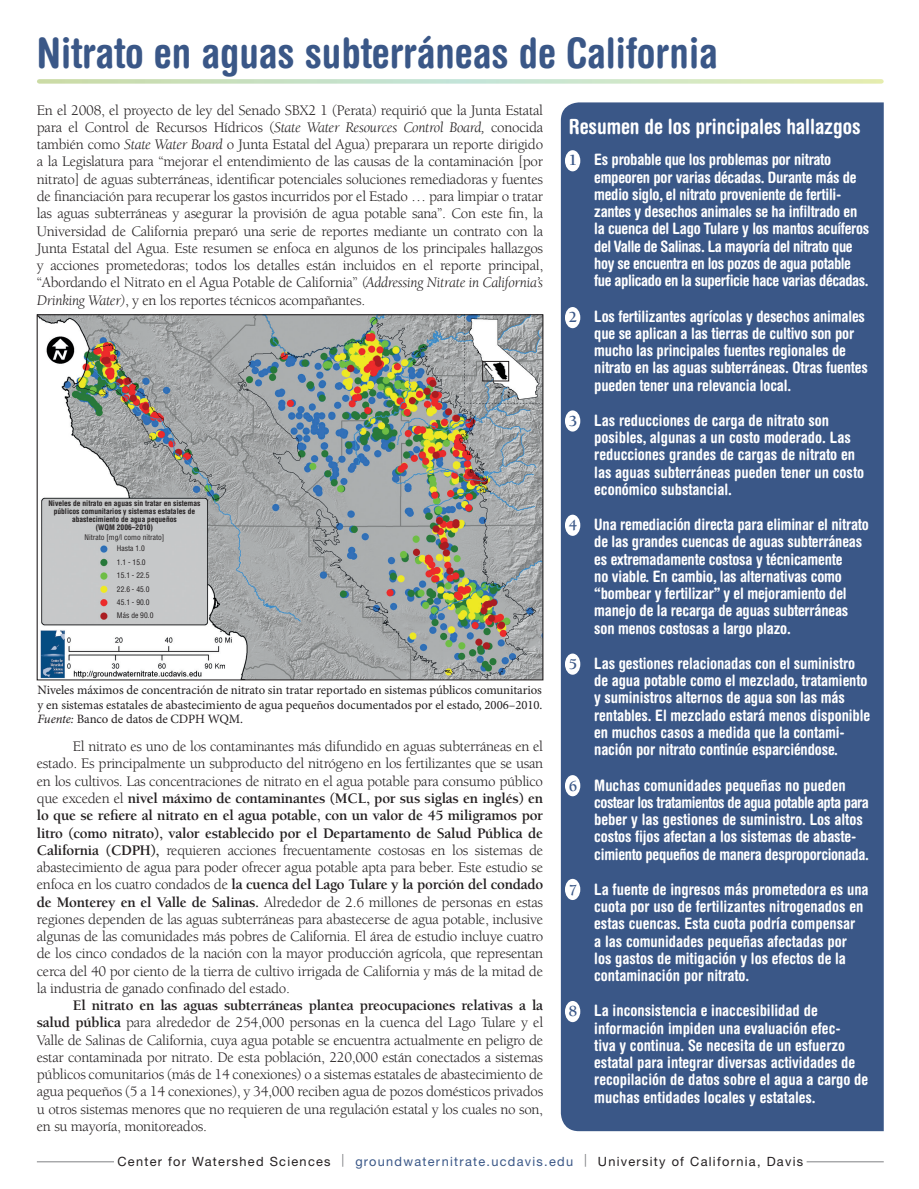
<style>
.page{position:relative;width:919px;height:1189px;background:#fff}
.page>*{position:absolute;margin:0;border:0;box-sizing:border-box;transform-origin:0 0}
.t1{font:700 condensed 42px "Helvetica Rounded LT Std";color:#3a5787}
.Sidebar_text{font:700 condensed 21px "Helvetica Rounded LT Std";letter-spacing:-.005em;color:#fff}
.Sidebar_text-2{font:700 condensed 15.75px/17.2px "Helvetica Rounded LT Std";letter-spacing:-.01em;color:#fff}
.P2{font:15px/17.2px "Berkeley Std";letter-spacing:-.02em;color:#231f20;text-align:justify}
.P1{font:15px/17.2px "Berkeley Std";letter-spacing:-.02em;color:#231f20;text-align:justify}
.Figure_Captions{font:12.75px/14.2px "Minion Pro";letter-spacing:-.005em;color:#231f20;text-align:justify}
.References{font:12.75px "Helvetica Neue LT Std";letter-spacing:.1em;color:#231f20}
.t2{font:700 condensed 7.5px/7.8px "Helvetica LT Std";color:#231f20;text-align:center}
.t3{font:condensed 7.5px "Helvetica LT Std";color:#231f20}
.s1{font-style:italic}
.s2{font-family:"Berkeley Std";font-stretch:normal;color:#3a5787}
.s3{font-weight:700}
.s4{color:#808285}
.s5{color:#3a5787}
</style>
<div class="page">
<hr style="left:37px;top:1161px;width:77px;height:1px;background:#808285">
<hr style="left:806px;top:1161px;width:77px;height:1px;background:#808285">
<div style="left:560px;top:102px;width:323px;height:1029px;background:#3a5787"></div>
<div style="left:564px;top:150px;width:16px;height:21px;background:#fff;border-radius:50%"></div>
<div style="left:564px;top:307px;width:16px;height:21px;background:#fff;border-radius:50%"></div>
<div style="left:564px;top:410px;width:16px;height:21px;background:#fff;border-radius:50%"></div>
<div style="left:564px;top:514px;width:16px;height:22px;background:#fff;border-radius:50%"></div>
<div style="left:564px;top:653px;width:16px;height:21px;background:#fff;border-radius:50%"></div>
<div style="left:564px;top:775px;width:16px;height:21px;background:#fff;border-radius:50%"></div>
<div style="left:564px;top:878px;width:16px;height:22px;background:#fff;border-radius:50%"></div>
<div style="left:564px;top:1000px;width:16px;height:22px;background:#fff;border-radius:50%"></div>
<svg style="left:39px;top:79px;width:842px;height:5px;background:#d2e6c7"></svg>
<img style="left:39px;top:316px;width:502px;height:362px">
<div style="left:482px;top:361px;width:27px;height:20px;border:1px solid #231f20"></div>
<p class="t1" style="left:37px;top:27px;width:682px">Nitrato en aguas subterráneas de California</p>
<p class="P1" style="left:37px;top:102px;width:507px">En el 2008, el proyecto de ley del Senado SBX2 1 (Perata) requirió que la Junta Estatal para el Control de Recursos Hídricos (<span class="s1">State Water Resources Control Board,</span> conocida también como <span class="s1">State Water Board</span> o Junta Estatal del Agua) preparara un reporte dirigido a la Legislatura para “mejorar el entendimiento de las causas de la contaminación [por nitrato] de aguas subterráneas, identificar potenciales soluciones remediadoras y fuentes de financiación para recuperar los gastos incurridos por el Estado … para limpiar o tratar las aguas subterráneas y asegurar la provisión de agua potable sana”. Con este fin, la Universidad de California preparó una serie de reportes mediante un contrato con la Junta Estatal del Agua. Este resumen se enfoca en algunos de los principales hallazgos y acciones prometedoras; todos los detalles están incluidos en el reporte principal, “Abordando el Nitrato en el Agua Potable de California” <span class="s1">(Addressing Nitrate in California’s Drinking Water)</span>, y en los reportes técnicos acompañantes.</p>
<p class="Sidebar_text" style="left:568px;top:114px;width:293px">Resumen de los principales hallazgos</p>
<p class="Sidebar_text-2" style="left:594px;top:151px;width:276px;text-indent:-26px"><span class="s2">1</span> Es probable que los problemas por nitrato empeoren por varias décadas. Durante más de medio siglo, el nitrato proveniente de fertili&shy;zantes y desechos animales se ha infiltrado en la cuenca del Lago Tulare y los mantos acuíferos del Valle de Salinas. La mayoría del nitrato que hoy se encuentra en los pozos de agua potable fue aplicado en la superficie hace varias décadas.</p>
<p class="Sidebar_text-2" style="left:594px;top:307px;width:275px;text-indent:-26px"><span class="s2">2</span> Los fertilizantes agrícolas y desechos animales que se aplican a las tierras de cultivo son por mucho las principales fuentes regionales de nitrato en las aguas subterráneas. Otras fuentes pueden tener una relevancia local.</p>
<p class="Sidebar_text-2" style="left:594px;top:411px;width:271px;text-indent:-26px"><span class="s2">3</span> Las reducciones de carga de nitrato son posibles, algunas a un costo moderado. Las reducciones grandes de cargas de nitrato en las aguas subterráneas pueden tener un costo económico substancial.</p>
<p class="Sidebar_text-2" style="left:594px;top:515px;width:276px;text-indent:-26px"><span class="s2">4</span> Una remediación directa para eliminar el nitrato de las grandes cuencas de aguas subterráneas es extremadamente costosa y técnicamente<br>no viable. En cambio, las alternativas como “bombear y fertilizar” y el mejoramiento del manejo de la recarga de aguas subterráneas son menos costosas a largo plazo.</p>
<p class="Sidebar_text-2" style="left:594px;top:654px;width:277px;text-indent:-26px"><span class="s2">5</span> Las gestiones relacionadas con el suministro de agua potable como el mezclado, tratamiento y suministros alternos de agua son las más rentables. El mezclado estará menos disponible en muchos casos a medida que la contami&shy;nación por nitrato continúe esparciéndose.</p>
<p class="Sidebar_text-2" style="left:594px;top:776px;width:276px;text-indent:-26px"><span class="s2">6</span> Muchas comunidades pequeñas no pueden costear los tratamientos de agua potable apta para beber y las gestiones de suministro. Los altos costos fijos afectan a los sistemas de abaste&shy;cimiento pequeños de manera desproporcionada.</p>
<p class="Sidebar_text-2" style="left:594px;top:880px;width:276px;text-indent:-26px"><span class="s2">7</span> La fuente de ingresos más prometedora es una cuota por uso de fertilizantes nitrogenados en estas cuencas. Esta cuota podría compensar<br>a las comunidades pequeñas afectadas por<br>los gastos de mitigación y los efectos de la contaminación por nitrato.</p>
<p class="Sidebar_text-2" style="left:594px;top:1001px;width:275px;text-indent:-26px"><span class="s2">8</span> La inconsistencia e inaccesibilidad de información impiden una evaluación efec-<br>tiva y continua. Se necesita de un esfuerzo estatal para integrar diversas actividades de recopilación de datos sobre el agua a cargo de muchas entidades locales y estatales.</p>
<p class="t2" style="left:48px;top:499px;width:154px">Niveles de nitrato en aguas sin tratar en sistemas públicos comunitarios y sistemas estatales de abastecimiento de agua pequeños</p>
<p class="t2" style="left:96px;top:523px;width:59px">(WQM 2006–2010)</p>
<p class="t3" style="left:84px;top:533px;width:81px">Nitrato [mg/l como nitrato]</p>
<p class="t3" style="left:117px;top:544px;width:29px">Hasta 1.0</p>
<p class="t3" style="left:117px;top:557px;width:30px">1.1 - 15.0</p>
<p class="t3" style="left:117px;top:570px;width:34px">15.1 - 22.5</p>
<p class="t3" style="left:117px;top:584px;width:34px">22.6 - 45.0</p>
<p class="t3" style="left:117px;top:597px;width:34px">45.1 - 90.0</p>
<p class="t3" style="left:117px;top:610px;width:38px">Más de 90.0</p>
<p class="Figure_Captions" style="left:38px;top:683px;width:506px">Niveles máximos de concentración de nitrato sin tratar reportado en sistemas públicos comunitarios y en sistemas estatales de abastecimiento de agua pequeños documentados por el estado, 2006–2010.<br><span class="s1">Fuente:</span> Banco de datos de CDPH WQM.</p>
<p class="P2" style="left:37px;top:738px;width:507px;text-indent:36px">El nitrato es uno de los contaminantes más difundido en aguas subterráneas en el estado. Es principalmente un subproducto del nitrógeno en los fertilizantes que se usan en los cultivos. Las concentraciones de nitrato en el agua potable para consumo público que exceden el <span class="s3">nivel máximo de contaminantes (MCL, por sus siglas en inglés) en lo que se refiere al nitrato en el agua potable, con un valor de 45 miligramos por litro (como nitrato), valor establecido por el Departamento de Salud Pública de California (CDPH),</span> requieren acciones frecuentamente costosas en los sistemas de abastecimiento de agua para poder ofrecer agua potable apta para beber. Este estudio se enfoca en los cuatro condados de <span class="s3">la cuenca del Lago Tulare y la porción del condado de Monterey en el Valle de Salinas.</span> Alrededor de 2.6 millones de personas en estas regiones dependen de las aguas subterráneas para abastecerse de agua potable, inclusive algunas de las comunidades más pobres de California. El área de estudio incluye cuatro de los cinco condados de la nación con la mayor producción agrícola, que representan cerca del 40 por ciento de la tierra de cultivo irrigada de California y más de la mitad de la industria de ganado confinado del estado.</p>
<p class="P2" style="left:37px;top:996px;width:507px;text-indent:36px"><span class="s3">El nitrato en las aguas subterráneas plantea preocupaciones relativas a la salud pública</span> para alrededor de 254,000 personas en la cuenca del Lago Tulare y el Valle de Salinas de California, cuya agua potable se encuentra actualmente en peligro de estar contaminada por nitrato. De esta población, 220,000 están conectados a sistemas públicos comunitarios (más de 14 conexiones) o a sistemas estatales de abastecimiento de agua pequeños (5 a 14 conexiones), y 34,000 reciben agua de pozos domésticos privados u otros sistemas menores que no requieren de una regulación estatal y los cuales no son, en su mayoría, monitoreados.</p>
<p class="References" style="left:117px;top:1153px;width:687px">Center for Watershed Sciences <span class="s4">|</span> <span class="s5">groundwaternitrate.ucdavis.edu</span> <span class="s4">|</span> University of California, Davis</p>
</div>
